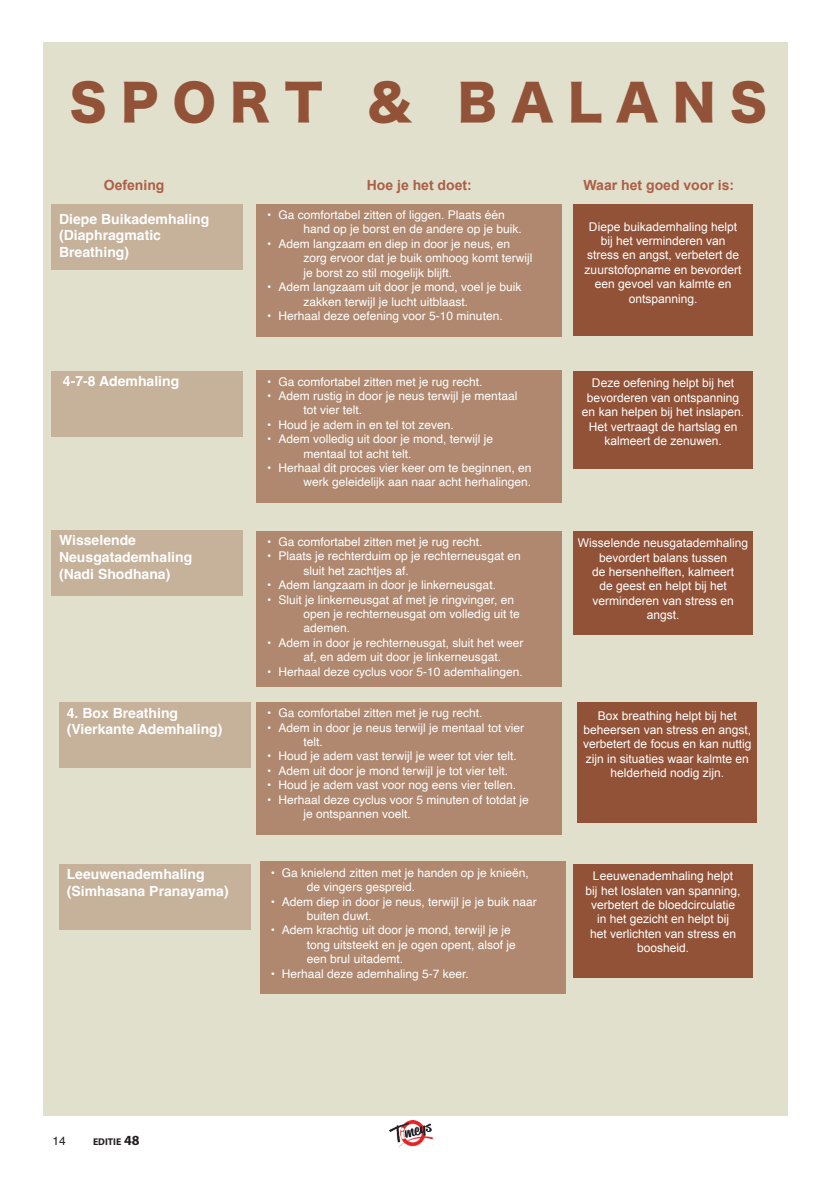
<style>
.page{position:relative;width:823px;height:1191px;background:#fff}
.page>*{position:absolute;margin:0;border:0;box-sizing:border-box;transform-origin:0 0}
.Voorblad_14_pt_canela_1e_letter_groot{font:49px "Hira Kaku Std W8";letter-spacing:.29em;color:#925237}
.t1{font:700 14px/16.8px "Helvetica";color:#fff}
.Voorblad_14_pt_canela_1e_letter_groot-2{font:700 14px "Arial";color:#ad5e46}
.t2{font:12px/14.4px "Helvetica";color:#fff}
.Voorblad_14_pt_canela_1e_letter_groot-3{font:12px/14.4px "Arial";color:#fff;text-align:center}
.t3{font:12px "Helvetica";color:#231f20}
.t4{font:700 9.8px "Myriad Pro";color:#231f20}
.s1{font-size:14px}
</style>
<div class="page">
<img style="left:389px;top:1120px;width:43px;height:27px">
<div style="left:43px;top:43px;width:744px;height:1073px;background:#e0e0cc"></div>
<div style="left:573px;top:204px;width:179px;height:131px;background:#925237"></div>
<div style="left:51px;top:204px;width:191px;height:66px;background:#c6b19a"></div>
<div style="left:51px;top:371px;width:191px;height:65px;background:#c6b19a"></div>
<div style="left:51px;top:530px;width:191px;height:66px;background:#c6b19a"></div>
<div style="left:59px;top:702px;width:191px;height:66px;background:#c6b19a"></div>
<div style="left:59px;top:863px;width:191px;height:66px;background:#c6b19a"></div>
<div style="left:257px;top:204px;width:304px;height:132px;background:#af886f"></div>
<div style="left:257px;top:370px;width:304px;height:132px;background:#af886f"></div>
<div style="left:257px;top:531px;width:304px;height:155px;background:#af886f"></div>
<div style="left:257px;top:702px;width:304px;height:132px;background:#af886f"></div>
<div style="left:260px;top:862px;width:305px;height:132px;background:#af886f"></div>
<div style="left:573px;top:371px;width:179px;height:97px;background:#925237"></div>
<div style="left:573px;top:531px;width:179px;height:103px;background:#925237"></div>
<div style="left:577px;top:702px;width:179px;height:120px;background:#925237"></div>
<div style="left:573px;top:863px;width:179px;height:114px;background:#925237"></div>
<p class="Voorblad_14_pt_canela_1e_letter_groot" style="left:69px;top:75px;width:699px">SPORT &amp; BALANS</p>
<p class="Voorblad_14_pt_canela_1e_letter_groot-2" style="left:104px;top:176px;width:62px">Oefening</p>
<p class="Voorblad_14_pt_canela_1e_letter_groot-2" style="left:366px;top:176px;width:107px">Hoe je het doet:</p>
<p class="Voorblad_14_pt_canela_1e_letter_groot-2" style="left:583px;top:176px;width:152px">Waar het goed voor is:</p>
<p class="t2" style="left:303px;top:208px;width:220px;text-indent:-36px">• Ga comfortabel zitten of liggen. Plaats één hand op je borst en de andere op je buik.</p>
<p class="t2" style="left:303px;top:237px;width:230px;text-indent:-36px">• Adem langzaam en diep in door je neus, en zorg ervoor dat je buik omhoog komt terwijl je borst zo stil mogelijk blijft.</p>
<p class="t2" style="left:303px;top:280px;width:219px;text-indent:-36px">• Adem langzaam uit door je mond, voel je buik zakken terwijl je lucht uitblaast.</p>
<p class="t2" style="left:267px;top:309px;width:237px">• Herhaal deze oefening voor 5-10 minuten.</p>
<p class="t1" style="left:59px;top:212px;width:152px">Diepe Buikademhaling (Diaphragmatic<br>Breathing)</p>
<p class="Voorblad_14_pt_canela_1e_letter_groot-3" style="left:584px;top:219px;width:158px">Diepe buikademhaling helpt bij het verminderen van stress en angst, verbetert de zuurstofopname en bevordert een gevoel van kalmte en ontspanning.</p>
<p class="t1" style="left:63px;top:374px;width:118px">4-7-8 Ademhaling</p>
<p class="t2" style="left:267px;top:374px;width:217px">• Ga comfortabel zitten met je rug recht.</p>
<p class="t2" style="left:303px;top:389px;width:215px;text-indent:-36px">• Adem rustig in door je neus terwijl je mentaal tot vier telt.</p>
<p class="t2" style="left:267px;top:418px;width:188px">• Houd je adem in en tel tot zeven.</p>
<p class="t2" style="left:303px;top:432px;width:191px;text-indent:-36px">• Adem volledig uit door je mond, terwijl je mentaal tot acht telt.</p>
<p class="t2" style="left:267px;top:461px;width:265px;text-align:right">• Herhaal dit proces vier keer om te beginnen, en werk geleidelijk aan naar acht herhalingen.</p>
<p class="Voorblad_14_pt_canela_1e_letter_groot-3" style="left:581px;top:376px;width:164px">Deze oefening helpt bij het bevorderen van ontspanning en kan helpen bij het inslapen.<br>Het vertraagt de hartslag en kalmeert de zenuwen.</p>
<p class="t1" style="left:59px;top:533px;width:135px">Wisselende<br>Neusgatademhaling (Nadi Shodhana)</p>
<p class="t1" style="left:67px;top:706px;width:157px">4. Box Breathing (Vierkante Ademhaling)</p>
<p class="t2" style="left:267px;top:535px;width:217px">• Ga comfortabel zitten met je rug recht.</p>
<p class="t2" style="left:303px;top:549px;width:219px;text-indent:-36px">• Plaats je rechterduim op je rechterneusgat en sluit het zachtjes af.</p>
<p class="t2" style="left:267px;top:578px;width:230px">• Adem langzaam in door je linkerneusgat.</p>
<p class="t2" style="left:303px;top:592px;width:218px;text-indent:-36px">• Sluit je linkerneusgat af met je ringvinger, en open je rechterneusgat om volledig uit te ademen.</p>
<p class="t2" style="left:303px;top:636px;width:221px;text-indent:-36px">• Adem in door je rechterneusgat, sluit het weer af, en adem uit door je linkerneusgat.</p>
<p class="t2" style="left:267px;top:664px;width:257px">• Herhaal deze cyclus voor 5-10 ademhalingen.</p>
<p class="t2" style="left:267px;top:706px;width:217px">• Ga comfortabel zitten met je rug recht.</p>
<p class="t2" style="left:303px;top:720px;width:222px;text-indent:-36px">• Adem in door je neus terwijl je mentaal tot vier telt.</p>
<p class="t2" style="left:267px;top:749px;width:251px">• Houd je adem vast terwijl je weer tot vier telt.</p>
<p class="t2" style="left:267px;top:764px;width:242px">• Adem uit door je mond terwijl je tot vier telt.</p>
<p class="t2" style="left:267px;top:778px;width:250px">• Houd je adem vast voor nog eens vier tellen.</p>
<p class="t2" style="left:303px;top:792px;width:227px;text-indent:-36px">• Herhaal deze cyclus voor 5 minuten of totdat je je ontspannen voelt.</p>
<p class="Voorblad_14_pt_canela_1e_letter_groot-3" style="left:577px;top:536px;width:172px">Wisselende neusgatademhaling bevordert balans tussen<br>de hersenhelften, kalmeert<br>de geest en helpt bij het verminderen van stress en angst.</p>
<p class="Voorblad_14_pt_canela_1e_letter_groot-3" style="left:583px;top:708px;width:170px">Box breathing helpt bij het beheersen van stress en angst, verbetert de focus en kan nuttig zijn in situaties waar kalmte en helderheid nodig zijn.</p>
<p class="t1" style="left:67px;top:867px;width:163px">Leeuwenademhaling (Simhasana Pranayama)</p>
<p class="t2" style="left:307px;top:865px;width:223px;text-indent:-36px">• Ga knielend zitten met je handen op je knieën, de vingers gespreid.</p>
<p class="t2" style="left:307px;top:894px;width:231px;text-indent:-36px">• Adem diep in door je neus, terwijl je je buik naar buiten duwt.</p>
<p class="t2" style="left:307px;top:923px;width:210px;text-indent:-36px">• Adem krachtig uit door je mond, terwijl je je tong uitsteekt en je ogen opent, alsof je een brul uitademt.</p>
<p class="t2" style="left:271px;top:966px;width:199px">• Herhaal deze ademhaling 5-7 keer.</p>
<p class="Voorblad_14_pt_canela_1e_letter_groot-3" style="left:585px;top:869px;width:156px">Leeuwenademhaling helpt bij het loslaten van spanning, verbetert de bloedcirculatie in het gezicht en helpt bij<br>het verlichten van stress en boosheid.</p>
<p class="t3" style="left:52px;top:1131px;width:15px">14</p>
<p class="t4" style="left:93px;top:1135px;width:48px">editie <span class="s1">48</span></p>
</div>
